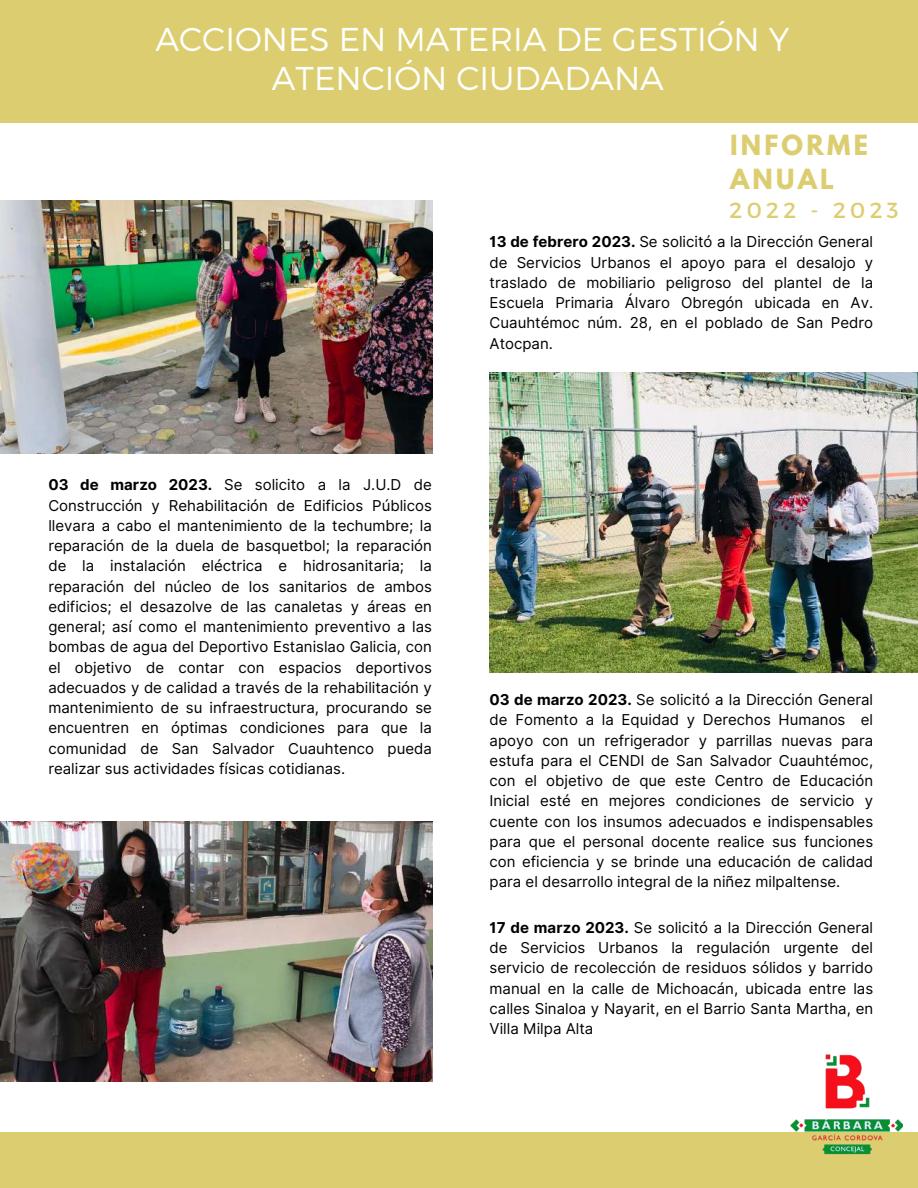
<style>
.page{position:relative;width:918px;height:1188px;background:#fff}
.page>*{position:absolute;margin:0;border:0;box-sizing:border-box;transform-origin:0 0}
.t1{font:300 33px/39.3px "Montserrat";color:#fff;text-align:center}
.t2{font:700 24.6px/33.8px "League Spartan";letter-spacing:.13em;color:#dcce70}
.t3{font:21.9px "Montserrat";letter-spacing:.2em;color:#dcce70}
.t4{font:15px/20.2px "Inter";color:#000;text-align:justify}
.s1{font-weight:700}
</style>
<div class="page">
<div style="left:0;top:0;width:918px;height:123px;background:#dcce70"></div>
<div style="left:0;top:1132px;width:918px;height:56px;background:#dcce70"></div>
<img style="left:790px;top:1054px;width:113px;height:101px">
<img style="left:0;top:201px;width:432px;height:253px">
<img style="left:490px;top:372px;width:428px;height:301px">
<img style="left:0;top:822px;width:432px;height:260px">
<h1 class="t1" style="left:156px;top:18px;width:635px">ACCIONES EN MATERIA DE GESTIÓN Y<br>ATENCIÓN CIUDADANA</h1>
<h2 class="t2" style="left:730px;top:131px;width:139px">INFORME<br>ANUAL</h2>
<h3 class="t3" style="left:730px;top:196px;width:171px">2022 - 2023</h3>
<p class="t4" style="left:48px;top:475px;width:385px"><span class="s1">03 de marzo 2023.</span> Se solicito a la J.U.D de Construcción y Rehabilitación de Edificios Públicos llevara a cabo el mantenimiento de la techumbre; la reparación de la duela de basquetbol; la reparación de la instalación eléctrica e hidrosanitaria; la reparación del núcleo de los sanitarios de ambos edificios; el desazolve de las canaletas y áreas en general; así como el mantenimiento preventivo a las bombas de agua del Deportivo Estanislao Galicia, con el objetivo de contar con espacios deportivos adecuados y de calidad a través de la rehabilitación y mantenimiento de su infraestructura, procurando se encuentren en óptimas condiciones para que la comunidad de San Salvador Cuauhtenco pueda realizar sus actividades físicas cotidianas.</p>
<p class="t4" style="left:490px;top:232px;width:385px"><span class="s1">13 de febrero 2023.</span> Se solicitó a la Dirección General de Servicios Urbanos el apoyo para el desalojo y traslado de mobiliario peligroso del plantel de la Escuela Primaria Álvaro Obregón ubicada en Av.<br>Cuauhtémoc núm. 28, en el poblado de San Pedro Atocpan.</p>
<p class="t4" style="left:490px;top:690px;width:385px"><span class="s1">03 de marzo 2023.</span> Se solicitó a la Dirección General de Fomento a la Equidad y Derechos Humanos el apoyo con un refrigerador y parrillas nuevas para estufa para el CENDI de San Salvador Cuauhtémoc, con el objetivo de que este Centro de Educación Inicial esté en mejores condiciones de servicio y cuente con los insumos adecuados e indispensables para que el personal docente realice sus funciones con eficiencia y se brinde una educación de calidad para el desarrollo integral de la niñez milpaltense.</p>
<p class="t4" style="left:490px;top:917px;width:385px"><span class="s1">17 de marzo 2023.</span> Se solicitó a la Dirección General de Servicios Urbanos la regulación urgente del servicio de recolección de residuos sólidos y barrido manual en la calle de Michoacán, ubicada entre las calles Sinaloa y Nayarit, en el Barrio Santa Martha, en Villa Milpa Alta</p>
</div>
